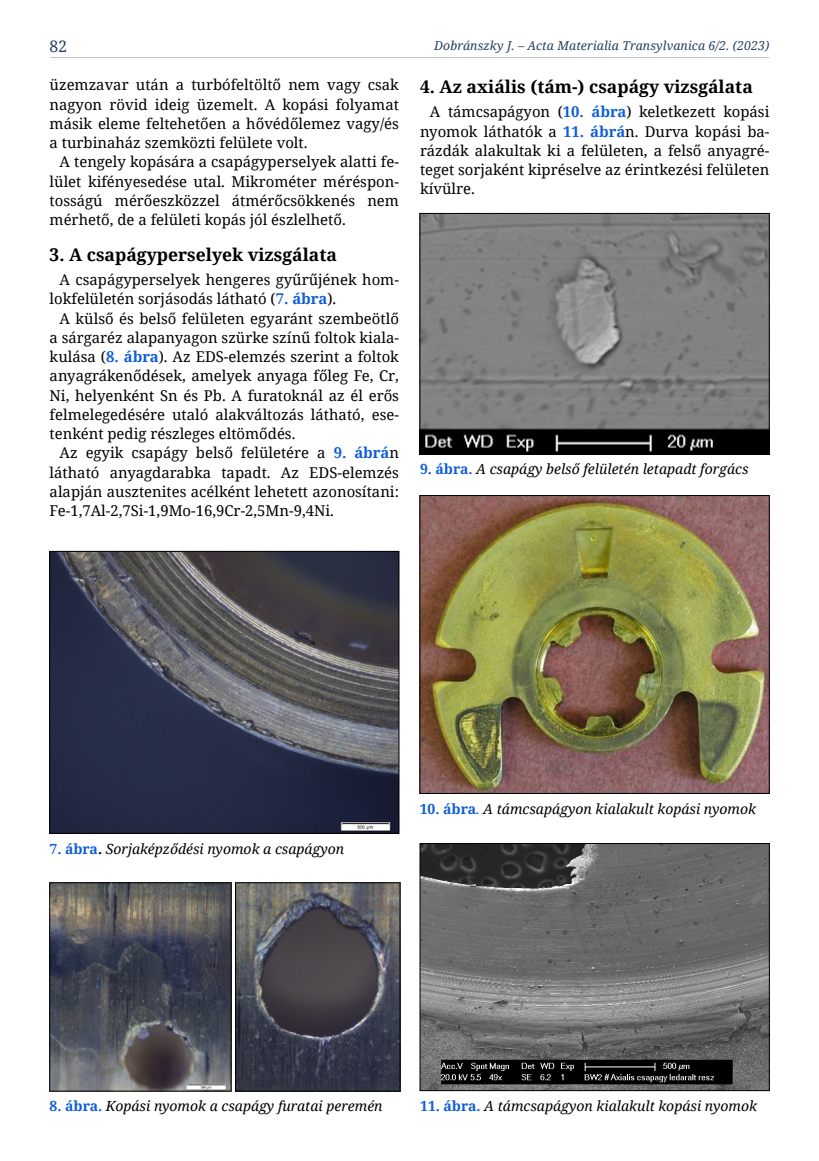
<style>
.page{position:relative;width:819px;height:1161px;background:#fff}
.page>*{position:absolute;margin:0;border:0;box-sizing:border-box;transform-origin:0 0}
.t1{font:700 17.5px "Noto Serif";color:#000}
.t2{font:15.75px "Noto Serif";color:#244061}
.t3{font:14.88px/19.2px "Noto Serif";color:#000;text-align:justify}
.t4{font:italic 14px "Noto Serif";color:#000}
.t5{font:italic 12.25px "Noto Serif";letter-spacing:.01em;color:#244061}
.s1{font-weight:700;color:#0f5dd8}
.s2{font-weight:700;font-style:normal;color:#0f5dd8}
.s3{font-weight:700;font-style:normal}
.s4{color:#0f5dd8}
</style>
<div class="page">
<hr style="left:50px;top:57px;width:719px;height:1px;background:#c6c6c6">
<img style="left:422px;top:497px;width:345px;height:294px">
<img style="left:52px;top:553px;width:345px;height:278px">
<div style="left:50px;top:551px;width:349px;height:282px;border:1px solid #000"></div>
<img style="left:52px;top:885px;width:177px;height:204px">
<div style="left:50px;top:883px;width:181px;height:208px;border:1px solid #000"></div>
<img style="left:237px;top:885px;width:161px;height:204px">
<div style="left:235px;top:883px;width:165px;height:208px;border:1px solid #000"></div>
<img style="left:422px;top:215px;width:345px;height:237px">
<div style="left:420px;top:213px;width:349px;height:241px;border:1px solid #000"></div>
<img style="left:422px;top:845px;width:345px;height:244px">
<div style="left:420px;top:843px;width:349px;height:248px;border:1px solid #000"></div>
<p class="t2" style="left:50px;top:35px;width:19px">82</p>
<p class="t5" style="left:434px;top:37px;width:336px">Dobránszky J. – Acta Materialia Transylvanica 6/2. (2023)</p>
<p class="t3" style="left:50px;top:75px;width:351px">üzemzavar után a turbófeltöltő nem vagy csak nagyon rövid ideig üzemelt. A kopási folyamat másik eleme feltehetően a hővédőlemez vagy/és a turbinaház szemközti felülete volt.</p>
<p class="t3" style="left:50px;top:152px;width:351px;text-indent:10px">A tengely kopására a csapágyperselyek alatti fe&shy;lület kifényesedése utal. Mikrométer méréspon&shy;tosságú mérőeszközzel átmérőcsökkenés nem mérhető, de a felületi kopás jól észlelhető.</p>
<p class="t1" style="left:50px;top:242px;width:289px">3. A csapágyperselyek vizsgálata</p>
<p class="t3" style="left:50px;top:270px;width:351px;text-indent:10px">A csapágyperselyek hengeres gyűrűjének hom&shy;lokfelületén sorjásodás látható (<span class="s1">7. ábra</span>).</p>
<p class="t3" style="left:50px;top:308px;width:351px;text-indent:10px">A külső és belső felületen egyaránt szembeötlő a sárgaréz alapanyagon szürke színű foltok kiala&shy;kulása (<span class="s1">8. ábra</span>). Az EDS-elemzés szerint a foltok anyagrákenődések, amelyek anyaga főleg Fe, Cr, Ni, helyenként Sn és Pb. A furatoknál az él erős felmelegedésére utaló alakváltozás látható, ese&shy;tenként pedig részleges eltömődés.</p>
<p class="t3" style="left:50px;top:443px;width:351px;text-indent:10px">Az egyik csapágy belső felületére a <span class="s1">9. ábrá</span>n látható anyagdarabka tapadt. Az EDS-elemzés alapján ausztenites acélként lehetett azonosítani:<br>Fe-1,7Al-2,7Si-1,9Mo-16,9Cr-2,5Mn-9,4Ni.</p>
<p class="t1" style="left:420px;top:74px;width:334px">4. Az axiális (tám-) csapágy vizsgálata</p>
<p class="t3" style="left:420px;top:102px;width:351px;text-indent:10px">A támcsapágyon (<span class="s1">10. ábra</span>) keletkezett kopási nyomok láthatók a <span class="s1">11. ábrá</span>n. Durva kopási ba&shy;rázdák alakultak ki a felületen, a felső anyagré&shy;teget sorjaként kipréselve az érintkezési felületen kívülre.</p>
<p class="t4" style="left:420px;top:460px;width:330px"><span class="s2">9. ábra.</span> A csapágy belső felületén letapadt forgács</p>
<p class="t4" style="left:50px;top:839px;width:296px"><span class="s2">7. ábra</span><span class="s3">.</span> Sorjaképződési nyomok a csapágyon</p>
<p class="t4" style="left:420px;top:799px;width:338px"><span class="s2">10. ábra</span><span class="s4">.</span> A támcsapágyon kialakult kopási nyomok</p>
<p class="t4" style="left:50px;top:1097px;width:334px"><span class="s2">8. ábra.</span> Kopási nyomok a csapágy furatai peremén</p>
<p class="t4" style="left:420px;top:1097px;width:338px"><span class="s2">11. ábra.</span> A támcsapágyon kialakult kopási nyomok</p>
</div>
